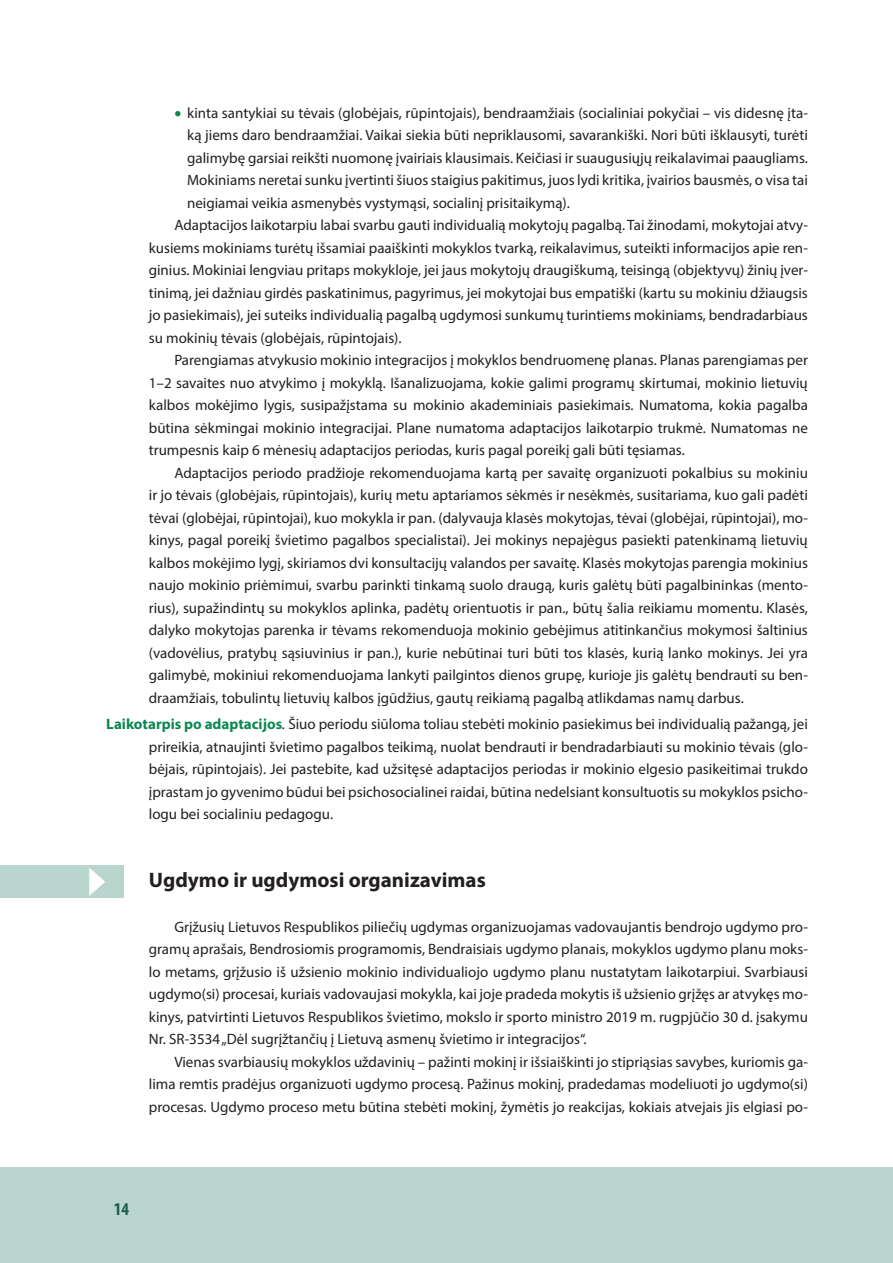
<style>
.page{position:relative;width:893px;height:1263px;background:#fff}
.page>*{position:absolute;margin:0;border:0;box-sizing:border-box;transform-origin:0 0}
.I{font:700 21px "Myriad Pro";color:#231f20}
.t1{font:700 condensed 18px "Myriad Pro";color:#1a5e4f}
.Tekstas{font:15px/22.5px "Myriad Pro";color:#231f20;text-align:justify}
.Išlindes_tekstas{font:15px/22.5px "Myriad Pro";color:#231f20;text-align:justify}
.s1{color:#0d8750}
.s2{font-weight:700;color:#0d8750}
.s3{font-style:italic}
</style>
<div class="page">
<div style="left:0;top:1167px;width:893px;height:96px;background:#bad5ce"></div>
<div style="left:0;top:865px;width:123px;height:33px;background:#bad5ce"></div>
<svg style="left:89px;top:868px;width:16px;height:28px"></svg>
<p class="Tekstas" style="left:187px;top:101px;width:622px;text-indent:-13px"><span class="s1">•</span> kinta santykiai su tėvais (globėjais, rūpintojais), bendraamžiais (socialiniai pokyčiai – vis didesnę įta&shy;ką jiems daro bendraamžiai. Vaikai siekia būti nepriklausomi, savarankiški. Nori būti išklausyti, turėti galimybę garsiai reikšti nuomonę įvairiais klausimais. Keičiasi ir suaugusiųjų reikalavimai paaugliams.<br>Mokiniams neretai sunku įvertinti šiuos staigius pakitimus, juos lydi kritika, įvairios bausmės, o visa tai neigiamai veikia asmenybės vystymąsi, socialinį prisitaikymą).</p>
<p class="Tekstas" style="left:149px;top:214px;width:661px;text-indent:26px">Adaptacijos laikotarpiu labai svarbu gauti individualią mokytojų pagalbą. Tai žinodami, mokytojai atvy&shy;kusiems mokiniams turėtų išsamiai paaiškinti mokyklos tvarką, reikalavimus, suteikti informacijos apie ren&shy;ginius. Mokiniai lengviau pritaps mokykloje, jei jaus mokytojų draugiškumą, teisingą (objektyvų) žinių įver&shy;tinimą, jei dažniau girdės paskatinimus, pagyrimus, jei mokytojai bus empatiški (kartu su mokiniu džiaugsis jo pasiekimais), jei suteiks individualią pagalbą ugdymosi sunkumų turintiems mokiniams, bendradarbiaus su mokinių tėvais (globėjais, rūpintojais).</p>
<p class="Tekstas" style="left:149px;top:349px;width:661px;text-indent:26px">Parengiamas atvykusio mokinio integracijos į mokyklos bendruomenę planas. Planas parengiamas per 1–2 savaites nuo atvykimo į mokyklą. Išanalizuojama, kokie galimi programų skirtumai, mokinio lietuvių kalbos mokėjimo lygis, susipažįstama su mokinio akademiniais pasiekimais. Numatoma, kokia pagalba būtina sėkmingai mokinio integracijai. Plane numatoma adaptacijos laikotarpio trukmė. Numatomas ne trumpesnis kaip 6 mėnesių adaptacijos periodas, kuris pagal poreikį gali būti tęsiamas.</p>
<p class="Tekstas" style="left:149px;top:461px;width:661px;text-indent:26px">Adaptacijos periodo pradžioje rekomenduojama kartą per savaitę organizuoti pokalbius su mokiniu ir jo tėvais (globėjais, rūpintojais), kurių metu aptariamos sėkmės ir nesėkmės, susitariama, kuo gali padėti tėvai (globėjai, rūpintojai), kuo mokykla ir pan. (dalyvauja klasės mokytojas, tėvai (globėjai, rūpintojai), mo&shy;kinys, pagal poreikį švietimo pagalbos specialistai). Jei mokinys nepajėgus pasiekti patenkinamą lietuvių kalbos mokėjimo lygį, skiriamos dvi konsultacijų valandos per savaitę. Klasės mokytojas parengia mokinius naujo mokinio priėmimui, svarbu parinkti tinkamą suolo draugą, kuris galėtų būti pagalbininkas (mento&shy;rius), supažindintų su mokyklos aplinka, padėtų orientuotis ir pan., būtų šalia reikiamu momentu. Klasės, dalyko mokytojas parenka ir tėvams rekomenduoja mokinio gebėjimus atitinkančius mokymosi šaltinius (vadovėlius, pratybų sąsiuvinius ir pan.), kurie nebūtinai turi būti tos klasės, kurią lanko mokinys. Jei yra galimybė, mokiniui rekomenduojama lankyti pailgintos dienos grupę, kurioje jis galėtų bendrauti su ben&shy;draamžiais, tobulintų lietuvių kalbos įgūdžius, gautų reikiamą pagalbą atlikdamas namų darbus.</p>
<p class="Išlindes_tekstas" style="left:149px;top:713px;width:661px;text-indent:-43px"><span class="s2">Laikotarpis po adaptacijos</span><span class="s3">.</span> Šiuo periodu siūloma toliau stebėti mokinio pasiekimus bei individualią pažangą, jei prireikia, atnaujinti švietimo pagalbos teikimą, nuolat bendrauti ir bendradarbiauti su mokinio tėvais (glo&shy;bėjais, rūpintojais). Jei pastebite, kad užsitęsė adaptacijos periodas ir mokinio elgesio pasikeitimai trukdo įprastam jo gyvenimo būdui bei psichosocialinei raidai, būtina nedelsiant konsultuotis su mokyklos psicho&shy;logu bei socialiniu pedagogu.</p>
<p class="I" style="left:149px;top:866px;width:339px">Ugdymo ir ugdymosi organizavimas</p>
<p class="Tekstas" style="left:149px;top:915px;width:661px;text-indent:26px">Grįžusių Lietuvos Respublikos piliečių ugdymas organizuojamas vadovaujantis bendrojo ugdymo pro&shy;gramų aprašais, Bendrosiomis programomis, Bendraisiais ugdymo planais, mokyklos ugdymo planu moks&shy;lo metams, grįžusio iš užsienio mokinio individualiojo ugdymo planu nustatytam laikotarpiui. Svarbiausi ugdymo(si) procesai, kuriais vadovaujasi mokykla, kai joje pradeda mokytis iš užsienio grįžęs ar atvykęs mo&shy;kinys, patvirtinti Lietuvos Respublikos švietimo, mokslo ir sporto ministro 2019 m. rugpjūčio 30 d. įsakymu Nr. SR-3534 „Dėl sugrįžtančių į Lietuvą asmenų švietimo ir integracijos“.</p>
<p class="Tekstas" style="left:149px;top:1050px;width:661px;text-indent:26px">Vienas svarbiausių mokyklos uždavinių – pažinti mokinį ir išsiaiškinti jo stipriąsias savybes, kuriomis ga&shy;lima remtis pradėjus organizuoti ugdymo procesą. Pažinus mokinį, pradedamas modeliuoti jo ugdymo(si) procesas. Ugdymo proceso metu būtina stebėti mokinį, žymėtis jo reakcijas, kokiais atvejais jis elgiasi po-</p>
<p class="t1" style="left:114px;top:1198px;width:17px">14</p>
</div>
